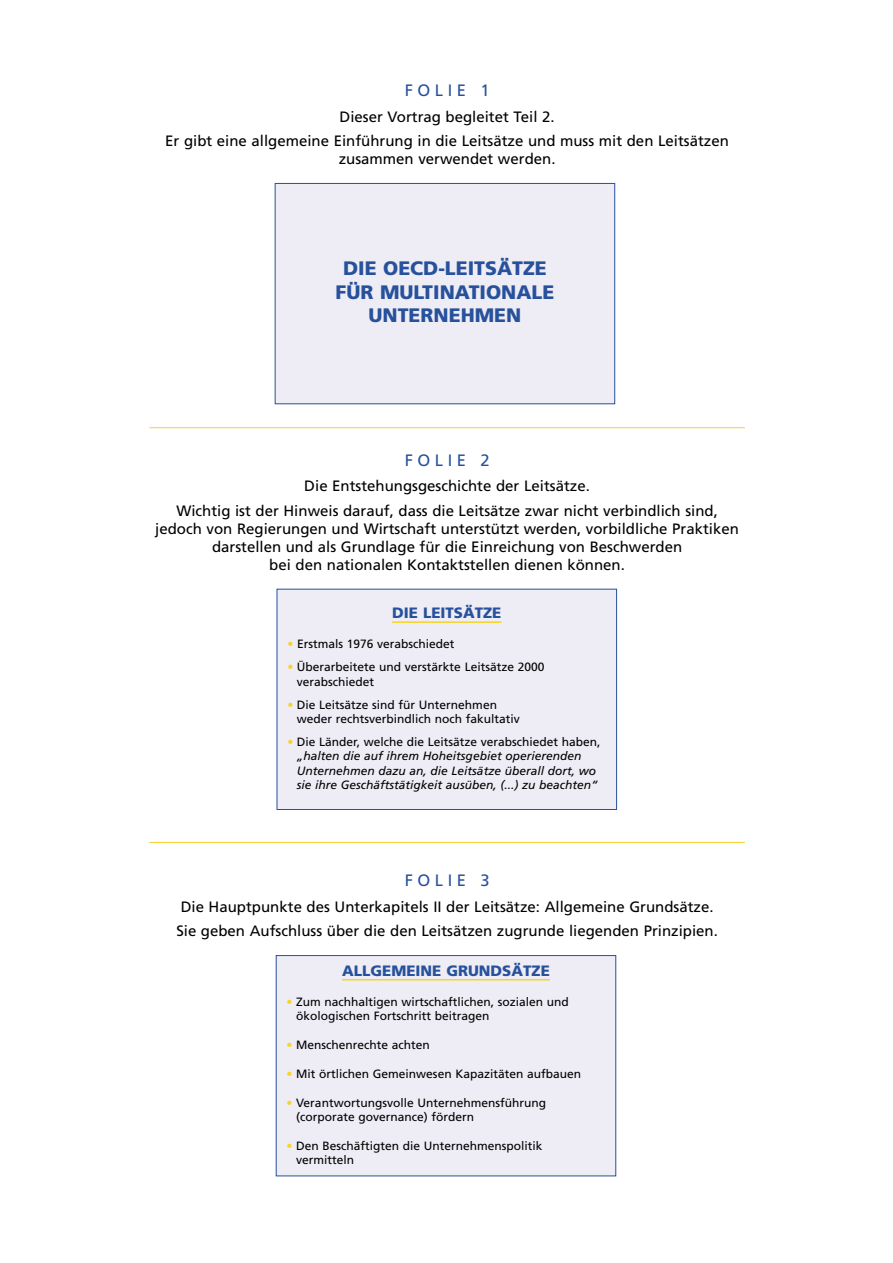
<style>
.page{position:relative;width:893px;height:1263px;background:#fff}
.page>*{position:absolute;margin:0;border:0;box-sizing:border-box;transform-origin:0 0}
.t1{font:900 19.5px/23.4px "Frutiger";color:#27519c;text-align:center}
.t2{font:16.5px "Frutiger";letter-spacing:.28em;color:#27519c}
.t3{font:15px/24.5px "Frutiger";color:#000;text-align:center}
.t4{font:900 15px "Frutiger";color:#27519c}
.t5{font:12px/14.4px "Frutiger";color:#000}
.t6{font:italic 12px/14.4px "Frutiger";color:#000}
.s1{color:#f7d426}
.s2{font-style:normal;color:#f7d426}
.s3{font-style:normal}
</style>
<div class="page">
<div style="left:275px;top:183px;width:339px;height:221px;background:#eeecf4"></div>
<div style="left:275px;top:183px;width:340px;height:221px;border:1px solid #27519c"></div>
<div style="left:277px;top:589px;width:339px;height:221px;background:#eeecf4"></div>
<hr style="left:392px;top:621px;width:109px;height:2px;background:#f7d426">
<div style="left:276px;top:589px;width:341px;height:221px;border:1px solid #27519c"></div>
<div style="left:276px;top:956px;width:339px;height:220px;background:#eeecf4"></div>
<hr style="left:342px;top:979px;width:208px;height:1px;background:#f7d426">
<div style="left:276px;top:955px;width:340px;height:221px;border:1px solid #27519c"></div>
<hr style="left:149px;top:427px;width:596px;height:1px;background:#f7d426">
<hr style="left:149px;top:842px;width:596px;height:1px;background:#f7d426">
<p class="t2" style="left:404px;top:83px;width:86px">FOLIE 1</p>
<p class="t3" style="left:165px;top:107px;width:565px">Dieser Vortrag begleitet Teil 2.<br>Er gibt eine allgemeine Einführung in die Leitsätze und muss mit den Leitsätzen</p>
<p class="t3" style="left:339px;top:149px;width:218px">zusammen verwendet werden.</p>
<h1 class="t1" style="left:335px;top:260px;width:220px">DIE OECD-LEITSÄTZE<br>FÜR MULTINATIONALE<br>UNTERNEHMEN</h1>
<p class="t2" style="left:404px;top:453px;width:86px">FOLIE 2</p>
<p class="t3" style="left:176px;top:476px;width:543px">Die Entstehungsgeschichte der Leitsätze.<br>Wichtig ist der Hinweis darauf, dass die Leitsätze zwar nicht verbindlich sind,</p>
<p class="t3" style="left:155px;top:522px;width:585px;line-height:18px">jedoch von Regierungen und Wirtschaft unterstützt werden, vorbildliche Praktiken darstellen und als Grundlage für die Einreichung von Beschwerden<br>bei den nationalen Kontaktstellen dienen können.</p>
<p class="t4" style="left:392px;top:606px;width:111px">DIE LEITSÄTZE</p>
<p class="t5" style="left:287px;top:639px;width:169px"><span class="s1">•</span> Erstmals 1976 verabschiedet</p>
<p class="t5" style="left:297px;top:662px;width:249px;text-indent:-9px"><span class="s1">•</span> Überarbeitete und verstärkte Leitsätze 2000 verabschiedet</p>
<p class="t5" style="left:297px;top:699px;width:224px;text-indent:-9px"><span class="s1">•</span> Die Leitsätze sind für Unternehmen weder rechtsverbindlich noch fakultativ</p>
<p class="t6" style="left:297px;top:736px;width:305px;text-indent:-9px"><span class="s2">•</span> <span class="s3">Die Länder, welche die Leitsätze verabschiedet haben, </span>„halten die auf ihrem Hoheitsgebiet operierenden Unternehmen dazu an, die Leitsätze überall dort, wo sie ihre Geschäftstätigkeit ausüben, (...) zu beachten“</p>
<p class="t2" style="left:404px;top:873px;width:86px">FOLIE 3</p>
<p class="t3" style="left:176px;top:897px;width:543px;text-align:left">Die Hauptpunkte des Unterkapitels II der Leitsätze: Allgemeine Grundsätze.<br>Sie geben Aufschluss über die den Leitsätzen zugrunde liegenden Prinzipien.</p>
<p class="t4" style="left:342px;top:964px;width:209px">ALLGEMEINE GRUNDSÄTZE</p>
<p class="t5" style="left:296px;top:996px;width:274px;text-indent:-9px"><span class="s1">•</span> Zum nachhaltigen wirtschaftlichen, sozialen und ökologischen Fortschritt beitragen</p>
<p class="t5" style="left:286px;top:1040px;width:145px"><span class="s1">•</span> Menschenrechte achten</p>
<p class="t5" style="left:286px;top:1068px;width:296px"><span class="s1">•</span> Mit örtlichen Gemeinwesen Kapazitäten aufbauen</p>
<p class="t5" style="left:296px;top:1097px;width:251px;text-indent:-9px"><span class="s1">•</span> Verantwortungsvolle Unternehmensführung (corporate governance) fördern</p>
<p class="t5" style="left:296px;top:1140px;width:248px;text-indent:-9px"><span class="s1">•</span> Den Beschäftigten die Unternehmenspolitik vermitteln</p>
</div>
